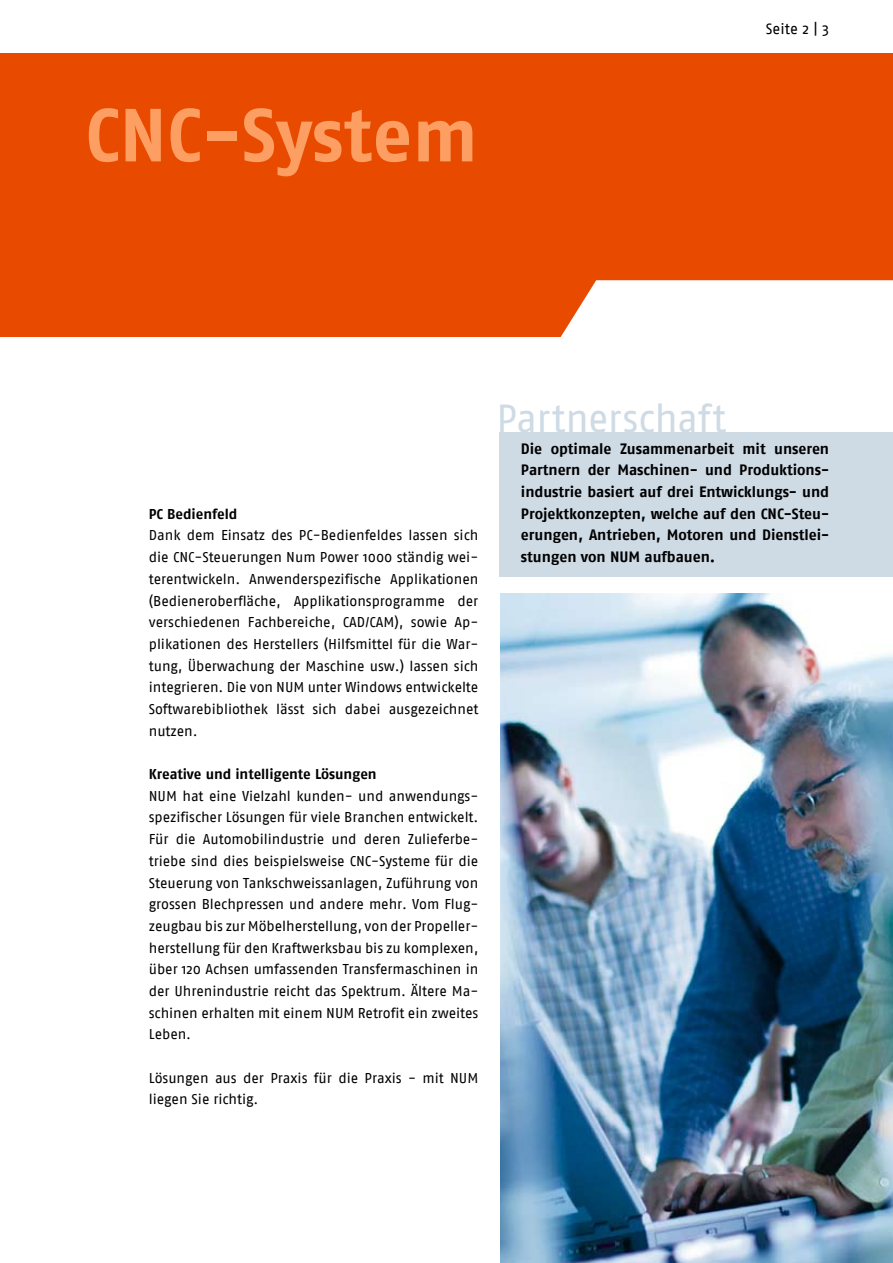
<style>
.page{position:relative;width:893px;height:1263px;background:#fff}
.page>*{position:absolute;margin:0;border:0;box-sizing:border-box;transform-origin:0 0}
.t1{font:700 75px "Fago No";color:#fd9e63}
.t2{font:39px "Fago No";letter-spacing:-.01em;color:#cedae4}
.t3{font:700 15px/21.8px "Fago No";letter-spacing:-.005em;color:#000;text-align:justify}
.t4{font:15px "Fago No";color:#000}
.t5{font:14.25px/21.8px "Fago No";letter-spacing:-.005em;color:#000;text-align:justify}
.t6{font:700 14.25px "Fago No";letter-spacing:-.005em;color:#000}
</style>
<div class="page">
<div style="left:0;top:53px;width:893px;height:284px;background:#e84b00"></div>
<svg style="left:499px;top:280px;width:394px;height:188px"></svg>
<div style="left:500px;top:432px;width:393px;height:145px;background:#cedae4"></div>
<img style="left:500px;top:594px;width:393px;height:669px">
<h1 class="t1" style="left:85px;top:91px;width:394px">CNC-System</h1>
<p class="t4" style="left:766px;top:21px;width:65px">Seite 2 | 3</p>
<p class="t6" style="left:149px;top:505px;width:90px">PC Bedienfeld</p>
<p class="t5" style="left:149px;top:524px;width:331px">Dank dem Einsatz des PC-Bedienfeldes lassen sich die CNC-Steuerungen Num Power 1000 ständig wei&shy;terentwickeln. Anwenderspezifische Applikationen (Bedieneroberfläche, Applikationsprogramme der verschiedenen Fachbereiche, CAD/CAM), sowie Ap&shy;plikationen des Herstellers (Hilfsmittel für die War&shy;tung, Überwachung der Maschine usw.) lassen sich integrieren. Die von NUM unter Windows entwickelte Softwarebibliothek lässt sich dabei ausgezeichnet nutzen.</p>
<p class="t6" style="left:149px;top:766px;width:229px">Kreative und intelligente Lösungen</p>
<p class="t5" style="left:149px;top:785px;width:331px">NUM hat eine Vielzahl kunden- und anwendungs&shy;spezifischer Lösungen für viele Branchen entwickelt.<br>Für die Automobilindustrie und deren Zulieferbe&shy;triebe sind dies beispielsweise CNC-Systeme für die Steuerung von Tankschweissanlagen, Zuführung von grossen Blechpressen und andere mehr. Vom Flug&shy;zeugbau bis zur Möbelherstellung, von der Propeller&shy;herstellung für den Kraftwerksbau bis zu komplexen, über 120 Achsen umfassenden Transfermaschinen in der Uhrenindustrie reicht das Spektrum. Ältere Ma&shy;schinen erhalten mit einem NUM Retrofit ein zweites Leben.</p>
<p class="t5" style="left:149px;top:1067px;width:331px">Lösungen aus der Praxis für die Praxis - mit NUM liegen Sie richtig.</p>
<h2 class="t2" style="left:496px;top:396px;width:231px">Partnerschaft</h2>
<p class="t3" style="left:521px;top:437px;width:310px">Die optimale Zusammenarbeit mit unseren Partnern der Maschinen- und Produktions&shy;industrie basiert auf drei Entwicklungs- und Projektkonzepten, welche auf den CNC-Steu&shy;erungen, Antrieben, Motoren und Dienstlei&shy;stungen von NUM aufbauen.</p>
</div>
